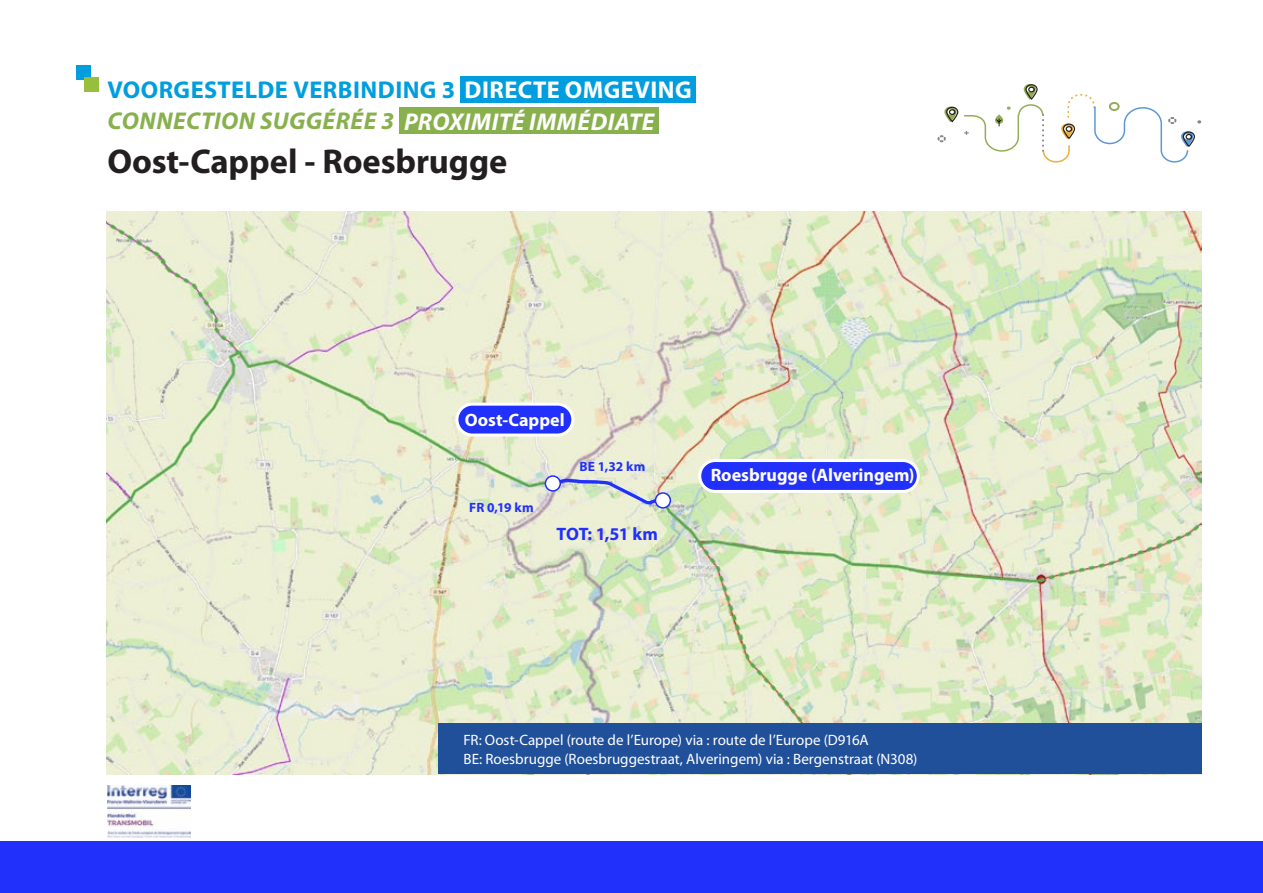
<style>
.page{position:relative;width:1263px;height:893px;background:#fff}
.page>*{position:absolute;margin:0;border:0;box-sizing:border-box;transform-origin:0 0}
._4_body_Frans{font:700 34.5px "Myriad Pro";letter-spacing:-.005em;color:#231f20}
._6A_VOORGESTELDE_VER{font:700 24.3px "Myriad Pro";letter-spacing:.02em;color:#009edf}
._6B_CONNECTION_SUGGE{font:italic 700 24.3px "Myriad Pro";letter-spacing:.02em;color:#88b04d}
._4_body_Frans-2{font:700 18px "Myriad Pro";color:#fff}
._4_body_Frans-3{font:700 18px "Myriad Pro";letter-spacing:-.015em;color:#2130fa}
._4_body_Frans-4{font:15px "Myriad Pro";color:#fff}
._4_body_Frans-5{font:700 13.5px "Myriad Pro";letter-spacing:.005em;color:#2130fa}
.s1{color:#fff}
</style>
<div class="page">
<div style="left:0;top:842px;width:1263px;height:51px;background:#2130fa"></div>
<img style="left:107px;top:785px;width:83px;height:53px">
<img style="left:106px;top:212px;width:1095px;height:562px">
<div style="left:545px;top:476px;width:15px;height:15px;background:#fff;border-radius:50%"></div>
<div style="left:545px;top:475px;width:16px;height:17px;border:2px solid #2130fa;border-radius:50%"></div>
<div style="left:655px;top:493px;width:15px;height:15px;background:#fff;border-radius:50%"></div>
<div style="left:655px;top:492px;width:16px;height:17px;border:2px solid #2130fa;border-radius:50%"></div>
<div style="left:438px;top:724px;width:763px;height:50px;background:#21509b"></div>
<div style="left:77px;top:65px;width:14px;height:15px;background:#009edf"></div>
<div style="left:84px;top:77px;width:15px;height:14px;background:#97be3c"></div>
<div style="left:460px;top:76px;width:236px;height:26px;background:#009edf"></div>
<div style="left:399px;top:107px;width:260px;height:27px;background:#88b04d"></div>
<div style="left:457px;top:404px;width:116px;height:31px;background:#2130fa;border-radius:15px"></div>
<div style="left:455px;top:403px;width:119px;height:34px;border:3px solid #fff;border-radius:15px"></div>
<div style="left:700px;top:461px;width:218px;height:30px;background:#2130fa;border-radius:15px"></div>
<div style="left:698px;top:459px;width:222px;height:34px;border:3px solid #fff;border-radius:15px"></div>
<svg style="left:556px;top:477px;width:103px;height:29px;background:#cbd2d6"></svg>
<svg style="left:937px;top:84px;width:264px;height:79px"></svg>
<p class="_6A_VOORGESTELDE_VER" style="left:108px;top:74px;width:586px">VOORGESTELDE VERBINDING 3 <span class="s1">DIRECTE OMGEVING</span></p>
<p class="_6B_CONNECTION_SUGGE" style="left:108px;top:105px;width:548px">CONNECTION SUGGÉRÉE 3 <span class="s1">PROXIMITÉ IMMÉDIATE</span></p>
<p class="_4_body_Frans" style="left:107px;top:139px;width:401px">Oost-Cappel - Roesbrugge</p>
<p class="_4_body_Frans-2" style="left:465px;top:408px;width:101px">Oost-Cappel</p>
<p class="_4_body_Frans-5" style="left:469px;top:498px;width:66px">FR 0,19 km</p>
<p class="_4_body_Frans-5" style="left:579px;top:457px;width:67px">BE 1,32 km</p>
<p class="_4_body_Frans-3" style="left:556px;top:522px;width:103px">TOT: 1,51 km</p>
<p class="_4_body_Frans-2" style="left:711px;top:463px;width:205px">Roesbrugge (Alveringem)</p>
<p class="_4_body_Frans-4" style="left:463px;top:731px;width:407px">FR: Oost-Cappel (route de l’Europe) via : route de l’Europe (D916A</p>
<p class="_4_body_Frans-4" style="left:463px;top:750px;width:455px">BE: Roesbrugge (Roesbruggestraat, Alveringem) via : Bergenstraat (N308)</p>
</div>
